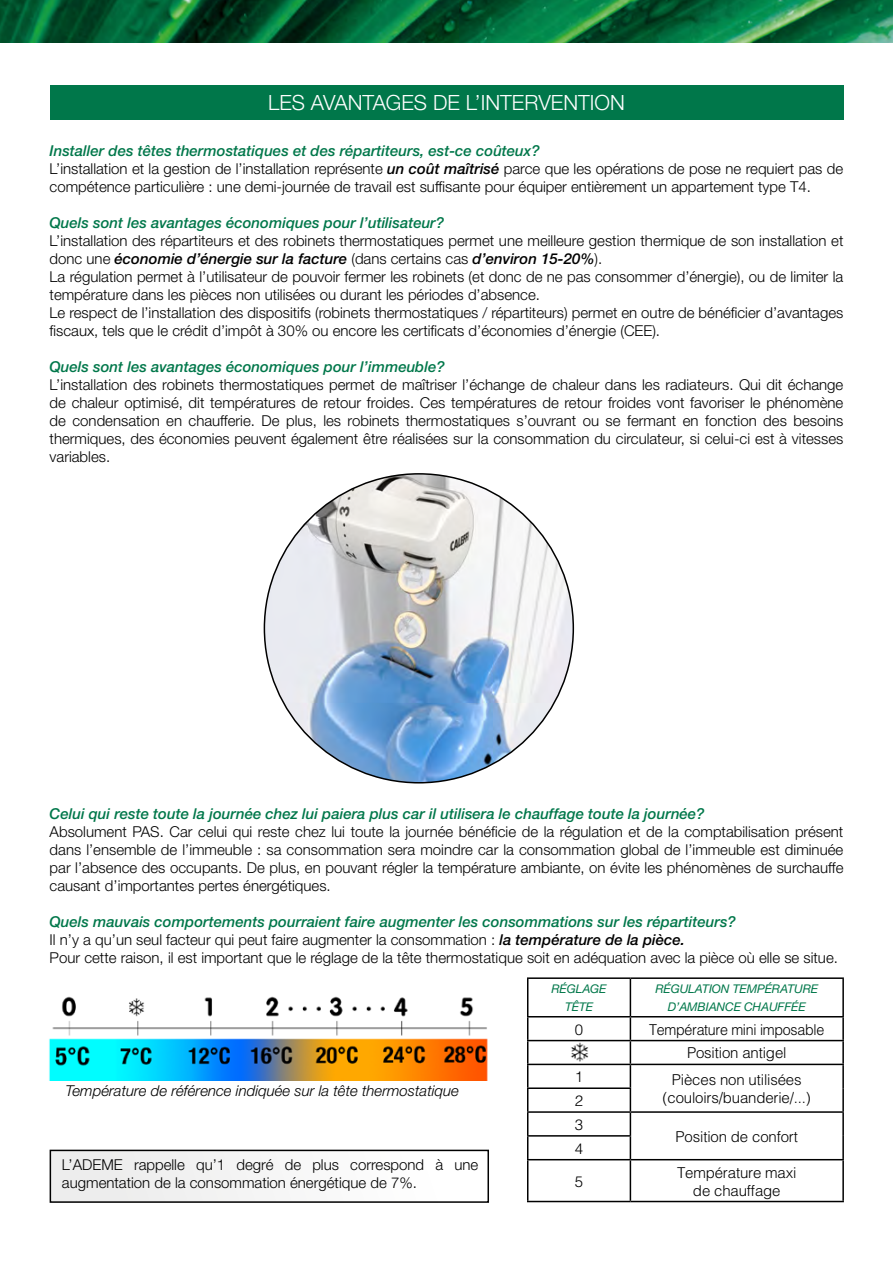
<style>
.page{position:relative;width:893px;height:1263px;background:#fff}
.page>*{position:absolute;margin:0;border:0;box-sizing:border-box;transform-origin:0 0}
.t1{font:300 21px "Helvetica Neue LT Std";color:#fff}
.t2{font:300 15px/18px "Helvetica Neue LT Std";color:#000}
.t3{font:italic 500 15px "Helvetica Neue LT Std";color:#00774a}
.t4{font:300 15px/32.8px "Helvetica";letter-spacing:-.01em;color:#000}
.t5{font:italic 300 15px "Helvetica Neue LT Std";color:#000}
.t6{font:300 15px/23.9px "Helvetica";letter-spacing:-.01em;color:#000;text-align:center;scale:.95 1}
.t7{font:italic 12px/18px "Helvetica Neue LT Std";letter-spacing:-.01em;color:#00774a;text-align:center}
.s1{font-weight:500;font-style:italic;color:#00774a}
.s2{font-weight:500;font-style:italic}
</style>
<div class="page">
<div style="left:50px;top:1150px;width:438px;height:52px;background:#f6f6f6"></div>
<div style="left:50px;top:1150px;width:439px;height:53px;border:2px solid #000"></div>
<div style="left:50px;top:85px;width:793px;height:34px;background:#00774a"></div>
<hr style="left:527px;top:977px;width:103px;height:2px;background:#000">
<hr style="left:527px;top:979px;width:1px;height:37px;background:#000">
<hr style="left:630px;top:977px;width:214px;height:2px;background:#000">
<hr style="left:630px;top:979px;width:1px;height:37px;background:#000">
<hr style="left:842px;top:979px;width:2px;height:37px;background:#000">
<hr style="left:527px;top:1016px;width:103px;height:1px;background:#000">
<hr style="left:630px;top:1016px;width:214px;height:1px;background:#000">
<hr style="left:842px;top:1017px;width:2px;height:23px;background:#000">
<hr style="left:527px;top:1040px;width:103px;height:1px;background:#000">
<hr style="left:630px;top:1040px;width:214px;height:1px;background:#000">
<hr style="left:842px;top:1041px;width:2px;height:23px;background:#000">
<hr style="left:527px;top:1064px;width:103px;height:1px;background:#000">
<hr style="left:630px;top:1064px;width:214px;height:1px;background:#000">
<hr style="left:842px;top:1065px;width:2px;height:23px;background:#000">
<hr style="left:527px;top:1087px;width:104px;height:2px;background:#000">
<hr style="left:842px;top:1088px;width:2px;height:23px;background:#000">
<hr style="left:527px;top:1111px;width:103px;height:2px;background:#000">
<hr style="left:630px;top:1111px;width:214px;height:2px;background:#000">
<hr style="left:842px;top:1113px;width:2px;height:23px;background:#000">
<hr style="left:527px;top:1135px;width:104px;height:1px;background:#000">
<svg style="left:527px;top:1017px;width:1px;height:142px"></svg>
<svg style="left:630px;top:1017px;width:1px;height:142px"></svg>
<hr style="left:842px;top:1136px;width:2px;height:23px;background:#000">
<hr style="left:527px;top:1159px;width:103px;height:1px;background:#000">
<hr style="left:527px;top:1160px;width:1px;height:41px;background:#000">
<hr style="left:630px;top:1159px;width:214px;height:1px;background:#000">
<hr style="left:630px;top:1160px;width:1px;height:41px;background:#000">
<hr style="left:842px;top:1160px;width:2px;height:41px;background:#000">
<hr style="left:527px;top:1201px;width:103px;height:1px;background:#000">
<hr style="left:630px;top:1201px;width:214px;height:1px;background:#000">
<img style="left:264px;top:474px;width:309px;height:309px;border-radius:154px">
<img style="left:49px;top:996px;width:439px;height:84px">
<img style="left:0;top:0;width:893px;height:43px">
<img style="left:571px;top:1042px;width:17px;height:20px">
<h1 class="t1" style="left:268px;top:89px;width:358px">les avantages de l’intervention</h1>
<p class="t2" style="left:50px;top:141px;width:795px"><span class="s1">Installer des têtes thermostatiques et des répartiteurs, est-ce coûteux?<br></span>L’installation et la gestion de l’installation représente <span class="s2">un coût maîtrisé</span> parce que les opérations de pose ne requiert pas de compétence particulière : une demi-journée de travail est suffisante pour équiper entièrement un appartement type T4.</p>
<p class="t3" style="left:50px;top:213px;width:396px">Quels sont les avantages économiques pour l’utilisateur?</p>
<p class="t2" style="left:50px;top:231px;width:795px">L’installation des répartiteurs et des robinets thermostatiques permet une meilleure gestion thermique de son installation et donc une <span class="s2">économie d’énergie sur la facture</span> (dans certains cas <span class="s2">d’environ 15-20%</span>).<br>La régulation permet à l’utilisateur de pouvoir fermer les robinets (et donc de ne pas consommer d’énergie), ou de limiter la température dans les pièces non utilisées ou durant les périodes d’absence.<br>Le respect de l’installation des dispositifs (robinets thermostatiques / répartiteurs) permet en outre de bénéficier d’avantages fiscaux, tels que le crédit d’impôt à 30% ou encore les certificats d’économies d’énergie (CEE).</p>
<p class="t3" style="left:50px;top:357px;width:397px">Quels sont les avantages économiques pour l’immeuble?</p>
<p class="t2" style="left:50px;top:375px;width:795px;text-align:justify">L’installation des robinets thermostatiques permet de maîtriser l’échange de chaleur dans les radiateurs. Qui dit échange de chaleur optimisé, dit températures de retour froides. Ces températures de retour froides vont favoriser le phénomène de condensation en chaufferie. De plus, les robinets thermostatiques s’ouvrant ou se fermant en fonction des besoins thermiques, des économies peuvent également être réalisées sur la consommation du circulateur, si celui-ci est à vitesses variables.</p>
<p class="t3" style="left:50px;top:805px;width:656px">Celui qui reste toute la journée chez lui paiera plus car il utilisera le chauffage toute la journée?</p>
<p class="t2" style="left:50px;top:822px;width:795px;text-align:justify">Absolument PAS . Car celui qui reste chez lui toute la journée bénéficie de la régulation et de la comptabilisation présent dans l’ensemble de l’immeuble : sa consommation sera moindre car la consommation global de l’immeuble est diminuée par l’absence des occupants. De plus, en pouvant régler la température ambiante, on évite les phénomènes de surchauffe causant d’importantes pertes énergétiques.</p>
<p class="t2" style="left:50px;top:912px;width:790px"><span class="s1">Quels mauvais comportements pourraient faire augmenter les consommations sur les répartiteurs?<br></span>Il n’y a qu’un seul facteur qui peut faire augmenter la consommation : <span class="s2">la température de la pièce.<br></span>Pour cette raison, il est important que le réglage de la tête thermostatique soit en adéquation avec la pièce où elle se situe.</p>
<p class="t7" style="left:552px;top:979px;width:57px">RÉGLAGE<br>TÊTE</p>
<p class="t7" style="left:655px;top:979px;width:164px">RÉGULATION TEMPÉRATURE<br>D’AMBIANCE CHAUFFÉE</p>
<p class="t4" style="left:575px;top:1012px;width:10px">0</p>
<p class="t6" style="left:649px;top:1017px;width:186px">Température mini imposable<br>Position antigel</p>
<p class="t4" style="left:575px;top:1060px;width:10px">1</p>
<p class="t4" style="left:672px;top:1063px;width:131px">Pièces non utilisées</p>
<p class="t4" style="left:575px;top:1084px;width:10px">2</p>
<p class="t4" style="left:663px;top:1081px;width:150px">(couloirs/buanderie/...)</p>
<p class="t4" style="left:575px;top:1108px;width:10px">3</p>
<p class="t4" style="left:676px;top:1119px;width:124px">Position de confort</p>
<p class="t4" style="left:575px;top:1131px;width:10px">4<br>5</p>
<p class="t5" style="left:66px;top:1082px;width:395px">Température de référence indiquée sur la tête thermostatique</p>
<p class="t2" style="left:62px;top:1155px;width:418px">L’ADEME rappelle qu’1 degré de plus correspond à une augmentation de la consommation énergétique de 7%.</p>
<p class="t4" style="left:677px;top:1163px;width:121px;line-height:18px;text-align:center">Température maxi de chauffage</p>
</div>
